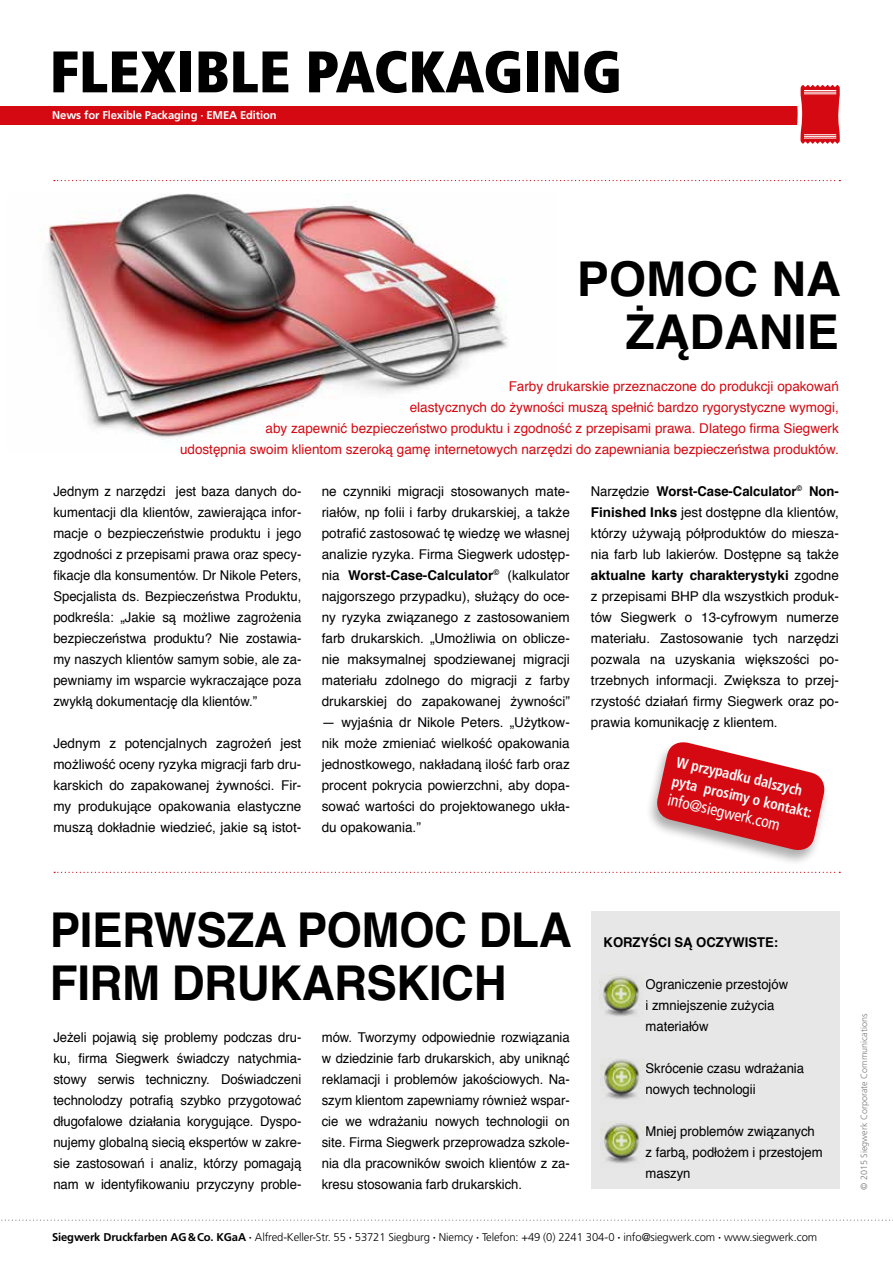
<style>
.page{position:relative;width:893px;height:1263px;background:#fff}
.page>*{position:absolute;margin:0;border:0;box-sizing:border-box;transform-origin:0 0}
.t1{font:900 condensed 58.5px "Frutiger";color:#000}
.t2{font:700 48px/52.5px "Helvetica";letter-spacing:-.01em;color:#000;scale:.95 1}
.t3{font:700 48px/52.5px "Helvetica";letter-spacing:-.01em;color:#000;text-align:right}
.t4{font:condensed 16.5px "Frutiger";color:#fff;scale:.95 1}
.t5{font:700 condensed 15px/19.5px "Frutiger";color:#fff;scale:.95 1}
.t6{font:13.5px/21px "Helvetica";letter-spacing:-.005em;color:#000;text-align:justify}
.t7{font:13.5px/21px "Helvetica";color:#d50911;text-align:right}
.t8{font:700 13.5px "Helvetica";letter-spacing:-.005em;color:#000}
.t9{font:300 11.25px "Frutiger LT Std";letter-spacing:-.01em;color:#000}
.t10{font:700 11.25px "Frutiger LT Std";letter-spacing:-.01em;color:#fff}
.t11{font:300 9px "Frutiger LT Std";color:#7c7b7b}
.s1{font-weight:700}
</style>
<div class="page">
<div style="left:0;top:106px;width:803px;height:18px;background:#d50911"></div>
<svg style="left:1px;top:1219px;width:892px;height:2px"></svg>
<svg style="left:792px;top:85px;width:48px;height:59px"></svg>
<hr style="left:804px;top:90px;width:32px;height:1px;background:#fff">
<hr style="left:804px;top:92px;width:32px;height:1px;background:#fff">
<hr style="left:804px;top:94px;width:32px;height:1px;background:#fff">
<hr style="left:804px;top:134px;width:32px;height:1px;background:#fff">
<hr style="left:804px;top:136px;width:32px;height:1px;background:#fff">
<hr style="left:804px;top:138px;width:32px;height:1px;background:#fff">
<img style="left:40px;top:193px;width:468px;height:249px">
<div style="left:591px;top:912px;width:249px;height:277px;background:#e7e7e7"></div>
<svg style="left:54px;top:180px;width:786px;height:1px"></svg>
<svg style="left:54px;top:872px;width:786px;height:1px"></svg>
<img style="left:600px;top:975px;width:39px;height:41px">
<img style="left:600px;top:1058px;width:40px;height:41px">
<img style="left:600px;top:1122px;width:40px;height:41px">
<div style="left:645px;top:741px;width:185px;height:126px;background:#000;opacity:.32"></div>
<svg style="left:654px;top:741px;width:174px;height:113px"></svg>
<h1 class="t1" style="left:50px;top:36px;width:574px">FLEXIBLE PACKAGING</h1>
<p class="t10" style="left:52px;top:108px;width:226px">News for Flexible Packaging ∙ EMEA Edition</p>
<h2 class="t3" style="left:577px;top:254px;width:265px">POMOC NA<br>ŻĄDANIE</h2>
<p class="t7" style="left:180px;top:376px;width:660px">Farby drukarskie przeznaczone do produkcji opakowań<br>elastycznych do żywności muszą spełnić bardzo rygorystyczne wymogi,<br>aby zapewnić bezpieczeństwo produktu i zgodność z przepisami prawa. Dlatego firma Siegwerk<br>udostępnia swoim klientom szeroką gamę internetowych narzędzi do zapewniania bezpieczeństwa produktów.</p>
<p class="t6" style="left:53px;top:481px;width:250px">Jednym z narzędzi jest baza danych do&shy;kumentacji dla klientów, zawierająca infor&shy;macje o bezpieczeństwie produktu i jego zgodności z przepisami prawa oraz specy&shy;fikacje dla konsumentów. Dr Nikole Peters, Specjalista ds. Bezpieczeństwa Produktu, podkreśla: „Jakie są możliwe zagrożenia bezpieczeństwa produktu? Nie zostawia&shy;my naszych klientów samym sobie, ale za&shy;pewniamy im wsparcie wykraczające poza zwykłą dokumentację dla klientów.”</p>
<p class="t6" style="left:53px;top:733px;width:250px">Jednym z potencjalnych zagrożeń jest możliwość oceny ryzyka migracji farb dru&shy;karskich do zapakowanej żywności. Fir&shy;my produkujące opakowania elastyczne muszą dokładnie wiedzieć, jakie są istot-</p>
<p class="t6" style="left:322px;top:481px;width:250px">ne czynniki migracji stosowanych mate&shy;riałów, np folii i farby drukarskiej, a także potrafić zastosować tę wiedzę we własnej analizie ryzyka. Firma Siegwerk udostęp&shy;nia <span class="s1">Worst-Case-Calculator</span><sup>©</sup> (kalkulator najgorszego przypadku), służący do oce&shy;ny ryzyka związanego z zastosowaniem farb drukarskich. „Umożliwia on oblicze&shy;nie maksymalnej spodziewanej migracji materiału zdolnego do migracji z farby drukarskiej do zapakowanej żywności”</p>
<p class="t6" style="left:322px;top:712px;width:250px">— wyjaśnia dr Nikole Peters. „Użytkow&shy;nik może zmieniać wielkość opakowania jednostkowego, nakładaną ilość farb oraz procent pokrycia powierzchni, aby dopa&shy;sować wartości do projektowanego ukła&shy;du opakowania.”</p>
<p class="t6" style="left:591px;top:481px;width:250px">Narzędzie <span class="s1">Worst-Case-Calculator</span><sup>©</sup> <span class="s1">Non-Finished Inks</span> jest dostępne dla klientów, którzy używają półproduktów do miesza&shy;nia farb lub lakierów. Dostępne są także <span class="s1">aktualne karty charakterystyki</span> zgodne z przepisami BHP dla wszystkich produk&shy;tów Siegwerk o 13-cyfrowym numerze materiału. Zastosowanie tych narzędzi pozwala na uzyskania większości po&shy;trzebnych informacji. Zwiększa to przej&shy;rzystość działań firmy Siegwerk oraz po&shy;prawia komunikację z klientem.</p>
<p class="t5" style="left:679px;top:752px;width:152px;rotate:13deg">W przypadku dalszych pytań prosimy o kontakt:</p>
<p class="t4" style="left:670px;top:790px;width:122px;rotate:13deg">info@siegwerk.com</p>
<h2 class="t2" style="left:50px;top:905px;width:551px">PIERWSZA POMOC DLA<br>FIRM DRUKARSKICH</h2>
<p class="t6" style="left:53px;top:1027px;width:250px">Jeżeli pojawią się problemy podczas dru&shy;ku, firma Siegwerk świadczy natychmia&shy;stowy serwis techniczny. Doświadczeni technolodzy potrafią szybko przygotować długofalowe działania korygujące. Dyspo&shy;nujemy globalną siecią ekspertów w zakre&shy;sie zastosowań i analiz, którzy pomagają nam w identyfikowaniu przyczyny proble-</p>
<p class="t6" style="left:322px;top:1027px;width:250px">mów. Tworzymy odpowiednie rozwiązania w dziedzinie farb drukarskich, aby uniknąć reklamacji i problemów jakościowych. Na&shy;szym klientom zapewniamy również wspar&shy;cie we wdrażaniu nowych technologii on site. Firma Siegwerk przeprowadza szkole&shy;nia dla pracowników swoich klientów z za&shy;kresu stosowania farb drukarskich.</p>
<p class="t8" style="left:604px;top:931px;width:176px">KORZYŚCI SĄ OCZYWISTE:</p>
<p class="t6" style="left:646px;top:974px;width:144px;text-align:left">Ograniczenie przestojów i zmniejszenie zużycia materiałów</p>
<p class="t6" style="left:646px;top:1058px;width:160px">Skrócenie czasu wdrażania nowych technologii</p>
<p class="t6" style="left:646px;top:1121px;width:179px;text-align:left">Mniej problemów związanych z farbą, podłożem i przestojem maszyn</p>
<p class="t9" style="left:52px;top:1231px;width:766px"><span class="s1">Siegwerk Druckfarben AG&amp;Co. KGaA ∙</span> Alfred-Keller-Str. 55 <span class="s1">∙</span> 53721 Siegburg <span class="s1">∙</span> Niemcy <span class="s1">∙</span> Telefon: +49 (0) 2241 304-0 <span class="s1">∙</span> info@siegwerk.com <span class="s1">∙</span> www.siegwerk.com</p>
<p class="t11" style="left:859px;top:1190px;width:178px;rotate:-90deg">© 2015 Siegwerk Corporate Communications</p>
</div>
